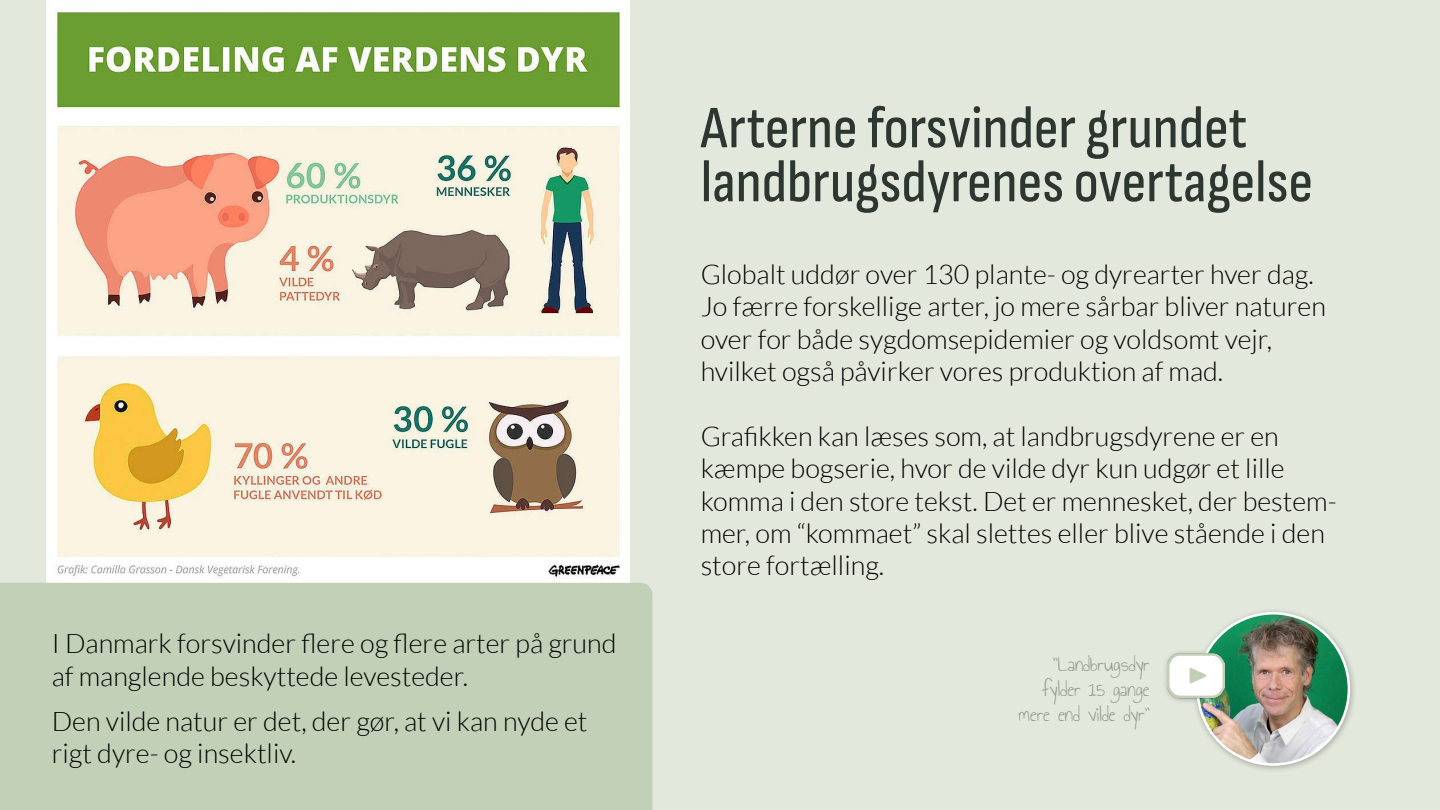
<style>
.page{position:relative;width:1440px;height:810px;background:#e3e8dc}
.page>*{position:absolute;margin:0;border:0;box-sizing:border-box;transform-origin:0 0}
.t1{font:60px/54px "Sofia Sans Condensed";color:#2c3732}
.t2{font:300 27px/32.4px "Lato";color:#000}
.t3{font:21px/25.2px "Annie Use Your Telescope";color:#979e8f;text-align:right}
</style>
<div class="page">
<img style="left:46px;top:0;width:583px;height:583px">
<div style="left:0;top:583px;width:652px;height:227px;background:#c2d0b7"></div>
<div style="left:1162px;top:607px;width:195px;height:166px;background:#000;opacity:.27"></div>
<img style="left:1198px;top:613px;width:151px;height:152px;border-radius:76px">
<img style="left:1168px;top:644px;width:57px;height:62px">
<p class="t2" style="left:52px;top:628px;width:566px">I Danmark forsvinder flere og flere arter på grund af manglende beskyttede levesteder.</p>
<p class="t2" style="left:52px;top:705px;width:537px">Den vilde natur er det, der gør, at vi kan nyde et rigt dyre- og insektliv.</p>
<h1 class="t1" style="left:701px;top:101px;width:614px">Arterne forsvinder grundet landbrugsdyrenes overtagelse</h1>
<p class="t2" style="left:701px;top:258px;width:627px">Globalt uddør over 130 plante- og dyrearter hver dag.<br>Jo færre forskellige arter, jo mere så rbar bliver naturen over for både sygdomsepidemier og voldsomt vejr, hvilket også påvirker vores produktion af mad.</p>
<p class="t2" style="left:701px;top:420px;width:638px">Grafikken kan læses som, at landbrugsdyrene er en kæmpe bogserie, hvor de vilde dyr kun udgør et lille komma i den store tekst. Det er mennesket, der bestem&shy;mer, om “kommaet” skal slettes eller blive stående i den store fortælling.</p>
<p class="t3" style="left:1019px;top:652px;width:133px">”Landbrugsdyr fylder 15 gange mere end vilde dyr”</p>
</div>
